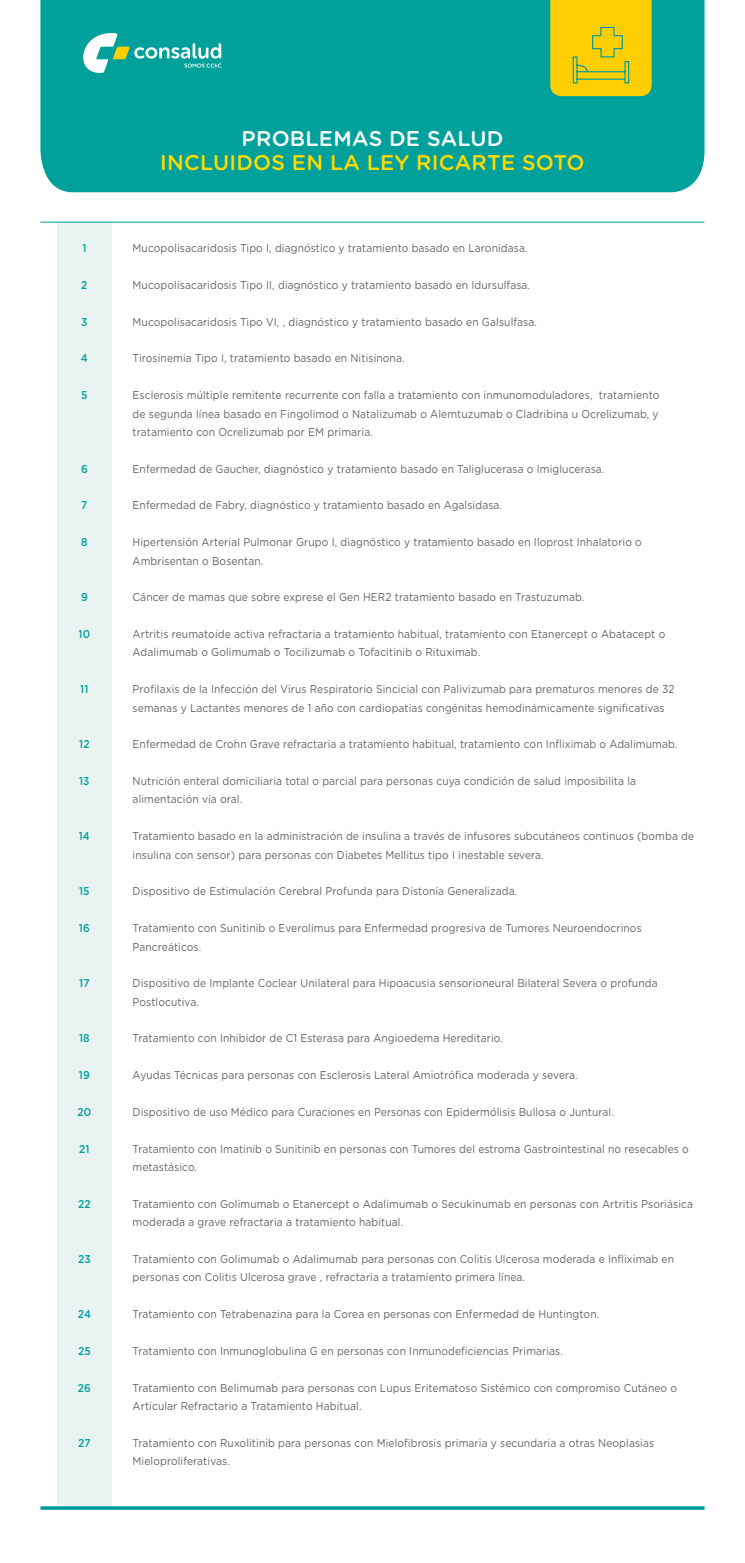
<style>
.page{position:relative;width:745px;height:1563px;background:#fff}
.page>*{position:absolute;margin:0;border:0;box-sizing:border-box;transform-origin:0 0}
.t1{font:500 21.26px "Gotham Rounded";letter-spacing:.01em;color:#ffda00}
.t2{font:500 21.26px "Gotham Rounded";letter-spacing:.01em;color:#fff}
.t3{font:11.38px/18.4px "Gotham Rounded";letter-spacing:.01em;color:#646363;scale:.9 1}
.t4{font:500 11.38px "Gotham Rounded";letter-spacing:.01em;color:#00a19b;scale:.9 1}
</style>
<div class="page">
<div style="left:40px;top:0;width:664px;height:192px;background:#00a19b"></div>
<svg style="left:82px;top:33px;width:139px;height:40px"></svg>
<svg style="left:550px;top:0;width:101px;height:96px;background:#f2cb07"></svg>
<div style="left:57px;top:222px;width:55px;height:1285px;background:#e8f3f2"></div>
<hr style="left:40px;top:222px;width:664px;height:1px;background:#009ba2">
<hr style="left:40px;top:1506px;width:664px;height:3px;background:#009ba2">
<p class="t4" style="left:82px;top:240px;width:6px">1</p>
<p class="t4" style="left:81px;top:277px;width:8px">2</p>
<p class="t4" style="left:81px;top:313px;width:9px">3</p>
<p class="t4" style="left:81px;top:350px;width:9px">4</p>
<p class="t4" style="left:81px;top:387px;width:9px">5</p>
<p class="t4" style="left:81px;top:460px;width:9px">6</p>
<p class="t4" style="left:81px;top:497px;width:8px">7</p>
<p class="t4" style="left:81px;top:534px;width:9px">8</p>
<p class="t4" style="left:81px;top:589px;width:9px">9</p>
<p class="t4" style="left:79px;top:626px;width:14px">10</p>
<p class="t4" style="left:80px;top:681px;width:11px">11</p>
<p class="t4" style="left:79px;top:736px;width:13px">12</p>
<p class="t4" style="left:79px;top:773px;width:13px">13</p>
<p class="t4" style="left:79px;top:828px;width:14px">14</p>
<p class="t4" style="left:79px;top:883px;width:13px">15</p>
<p class="t4" style="left:79px;top:920px;width:14px">16</p>
<p class="t4" style="left:79px;top:975px;width:13px">17</p>
<p class="t4" style="left:79px;top:1030px;width:13px">18</p>
<p class="t4" style="left:79px;top:1067px;width:14px">19</p>
<p class="t4" style="left:77px;top:1104px;width:17px">20</p>
<p class="t4" style="left:79px;top:1140px;width:13px">21</p>
<p class="t4" style="left:78px;top:1195px;width:16px">22</p>
<p class="t4" style="left:78px;top:1251px;width:16px">23</p>
<p class="t4" style="left:78px;top:1306px;width:16px">24</p>
<p class="t4" style="left:78px;top:1342px;width:16px">25</p>
<p class="t4" style="left:78px;top:1379px;width:16px">26</p>
<p class="t4" style="left:78px;top:1434px;width:15px">27</p>
<h1 class="t2" style="left:241px;top:123px;width:263px">PROBLEMAS DE SALUD</h1>
<h1 class="t1" style="left:160px;top:147px;width:425px">INCLUIDOS EN LA LEY RICARTE SOTO</h1>
<p class="t3" style="left:132px;top:238px;width:440px">Mucopolisacaridosis Tipo I, diagnóstico y tratamiento basado en Laronidasa.</p>
<p class="t3" style="left:132px;top:275px;width:443px">Mucopolisacaridosis Tipo II, diagnóstico y tratamiento basado en Idursulfasa.</p>
<p class="t3" style="left:132px;top:312px;width:450px">Mucopolisacaridosis Tipo VI, , diagnóstico y tratamiento basado en Galsulfasa.</p>
<p class="t3" style="left:132px;top:349px;width:303px">Tirosinemia Tipo I, tratamiento basado en Nitisinona.</p>
<p class="t3" style="left:132px;top:385px;width:586px;text-align:justify">Esclerosis múltiple remitente recurrente con falla a tratamiento con inmunomoduladores, tratamiento de segunda línea basado en Fingolimod o Natalizumab o Alemtuzumab o Cladribina u Ocrelizumab, y tratamiento con Ocrelizumab por EM primaria.</p>
<p class="t3" style="left:132px;top:459px;width:525px">Enfermedad de Gaucher, diagnóstico y tratamiento basado en Taliglucerasa o Imiglucerasa.</p>
<p class="t3" style="left:132px;top:496px;width:412px">Enfermedad de Fabry, diagnóstico y tratamiento basado en Agalsidasa.</p>
<p class="t3" style="left:132px;top:532px;width:567px">Hipertensión Arterial Pulmonar Grupo I, diagnóstico y tratamiento basado en Iloprost Inhalatorio o<br>Ambrisentan o Bosentan.</p>
<p class="t3" style="left:132px;top:587px;width:503px">Cáncer de mamas que sobre exprese el Gen HER2 tratamiento basado en Trastuzumab.</p>
<p class="t3" style="left:132px;top:624px;width:593px">Artritis reumatoide activa refractaria a tratamiento habitual, tratamiento con Etanercept o Abatacept o<br>Adalimumab o Golimumab o Tocilizumab o Tofacitinib o Rituximab.</p>
<p class="t3" style="left:132px;top:679px;width:603px">Profilaxis de la Infección del Virus Respiratorio Sincicial con Palivizumab para prematuros menores de 32 semanas y Lactantes menores de 1 año con cardiopatías congénitas hemodinámicamente significativas</p>
<p class="t3" style="left:132px;top:734px;width:606px">Enfermedad de Crohn Grave refractaria a tratamiento habitual, tratamiento con Infliximab o Adalimumab.</p>
<p class="t3" style="left:132px;top:771px;width:560px">Nutrición enteral domiciliaria total o parcial para personas cuya condición de salud imposibilita la alimentación vía oral.</p>
<p class="t3" style="left:132px;top:826px;width:625px">Tratamiento basado en la administración de insulina a través de infusores subcutáneos continuos (bomba de insulina con sensor) para personas con Diabetes Mellitus tipo I inestable severa.</p>
<p class="t3" style="left:132px;top:881px;width:428px">Dispositivo de Estimulación Cerebral Profunda para Distonía Generalizada.</p>
<p class="t3" style="left:132px;top:918px;width:567px">Tratamiento con Sunitinib o Everolimus para Enfermedad progresiva de Tumores Neuroendocrinos<br>Pancreáticos.</p>
<p class="t3" style="left:132px;top:973px;width:584px">Dispositivo de Implante Coclear Unilateral para Hipoacusia sensorioneural Bilateral Severa o profunda<br>Postlocutiva.</p>
<p class="t3" style="left:132px;top:1028px;width:413px">Tratamiento con Inhibidor de C1 Esterasa para Angioedema Hereditario.</p>
<p class="t3" style="left:132px;top:1065px;width:495px">Ayudas Técnicas para personas con Esclerosis Lateral Amiotrófica moderada y severa.</p>
<p class="t3" style="left:132px;top:1102px;width:536px">Dispositivo de uso Médico para Curaciones en Personas con Epidermólisis Bullosa o Juntural.</p>
<p class="t3" style="left:132px;top:1139px;width:619px">Tratamiento con Imatinib o Sunitinib en personas con Tumores del estroma Gastrointestinal no resecables o metastásico.</p>
<p class="t3" style="left:132px;top:1194px;width:623px">Tratamiento con Golimumab o Etanercept o Adalimumab o Secukinumab en personas con Artritis Psoriásica moderada a grave refractaria a tratamiento habitual.</p>
<p class="t3" style="left:132px;top:1249px;width:602px">Tratamiento con Golimumab o Adalimumab para personas con Colitis Ulcerosa moderada e Infliximab en personas con Colitis Ulcerosa grave , refractaria a tratamiento primera línea.</p>
<p class="t3" style="left:132px;top:1304px;width:519px">Tratamiento con Tetrabenazina para la Corea en personas con Enfermedad de Huntington.</p>
<p class="t3" style="left:132px;top:1341px;width:479px">Tratamiento con Inmunoglobulina G en personas con Inmunodeficiencias Primarias.</p>
<p class="t3" style="left:132px;top:1378px;width:606px">Tratamiento con Belimumab para personas con Lupus Eritematoso Sistémico con compromiso Cutáneo o<br>Articular Refractario a Tratamiento Habitual.</p>
<p class="t3" style="left:132px;top:1433px;width:580px">Tratamiento con Ruxolitinib para personas con Mielofibrosis primaria y secundaria a otras Neoplasias<br>Mieloproliferativas.</p>
</div>
